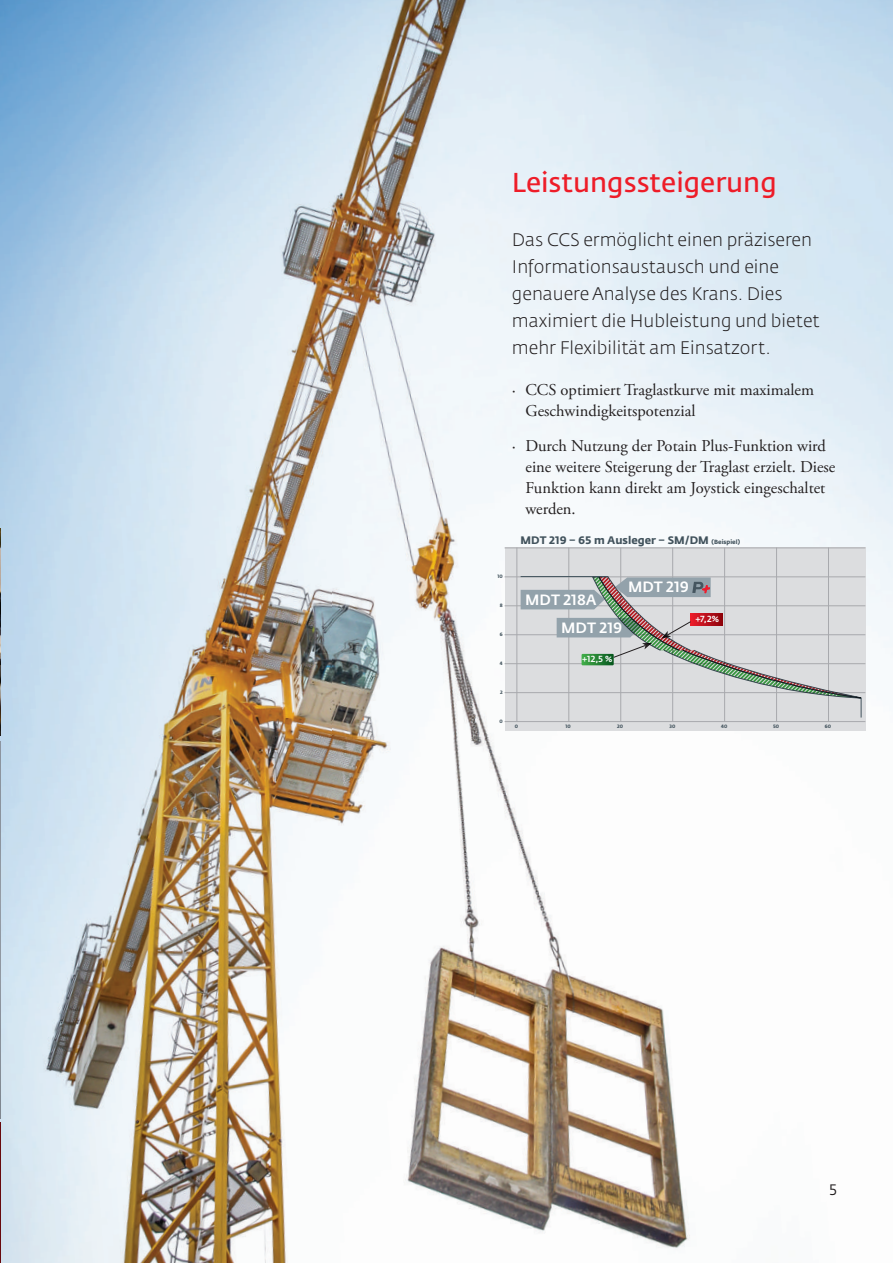
<style>
.page{position:relative;width:893px;height:1263px;background:#fff}
.page>*{position:absolute;margin:0;border:0;box-sizing:border-box;transform-origin:0 0}
.t1{font:600 27px "Fedra Sans Pro";color:#ee1c28}
.t2{font:300 18px/27px "Fedra Sans Pro";color:#231f20}
.t3{font:16.5px/21px "Adobe Garamond Pro";color:#231f20}
.t4{font:15px "Fedra Sans Pro";color:#231f20}
.t5{font:500 14.85px "Fedra Sans Pro";color:#fff}
.t6{font:700 10.8px "Fedra Sans Pro";color:#41525c}
.t7{font:500 8.7px "Fedra Sans Pro";color:#fff}
.t8{font:700 4.8px "Fedra Sans Pro";color:#41525c}
.s1{font-size:6px}
</style>
<div class="page">
<img style="left:0;top:0;width:893px;height:1263px">
<hr style="left:0;top:1123px;width:1px;height:140px;background:#68090d">
<img style="left:0;top:742px;width:1px;height:376px">
<div style="left:505px;top:547px;width:360px;height:183px;background:#dcdddf"></div>
<hr style="left:505px;top:721px;width:360px;height:1px;background:#a8a9ad">
<hr style="left:505px;top:692px;width:360px;height:1px;background:#a8a9ad">
<hr style="left:505px;top:663px;width:360px;height:1px;background:#a8a9ad">
<hr style="left:505px;top:634px;width:360px;height:1px;background:#a8a9ad">
<hr style="left:505px;top:605px;width:360px;height:1px;background:#a8a9ad">
<hr style="left:505px;top:577px;width:360px;height:1px;background:#a8a9ad">
<hr style="left:505px;top:548px;width:360px;height:1px;background:#a8a9ad">
<hr style="left:517px;top:547px;width:1px;height:175px;background:#a8a9ad">
<hr style="left:569px;top:547px;width:1px;height:175px;background:#a8a9ad">
<hr style="left:620px;top:547px;width:1px;height:175px;background:#a8a9ad">
<hr style="left:672px;top:547px;width:1px;height:175px;background:#a8a9ad">
<hr style="left:724px;top:547px;width:1px;height:175px;background:#a8a9ad">
<hr style="left:776px;top:547px;width:1px;height:175px;background:#a8a9ad">
<hr style="left:828px;top:547px;width:1px;height:175px;background:#a8a9ad">
<svg style="left:521px;top:577px;width:341px;height:140px"></svg>
<hr style="left:521px;top:576px;width:87px;height:1px;background:#41525c">
<img style="left:0;top:529px;width:1px;height:207px">
<h1 class="t1" style="left:512px;top:166px;width:266px">Leistungssteigerung</h1>
<p class="t2" style="left:512px;top:226px;width:309px">Das CCS ermöglicht einen präziseren Informationsaustausch und eine genauere Analyse des Krans. Dies maximiert die Hubleistung und bietet mehr Flexibilität am Einsatzort.</p>
<p class="t3" style="left:525px;top:380px;width:290px;text-indent:-14px">· CCS optimiert Traglastkurve mit maximalem<br>Geschwindigkeitspotenzial</p>
<p class="t3" style="left:525px;top:435px;width:311px;text-indent:-14px">· Durch Nutzung der Potain Plus-Funktion wird eine weitere Steigerung der Traglast erzielt. Diese Funktion kann direkt am Joystick eingeschaltet werden.</p>
<p class="t6" style="left:521px;top:533px;width:221px">MDT 219 – 65 m Ausleger – SM/DM <span class="s1">(Beispiel)</span></p>
<p class="t8" style="left:497px;top:574px;width:7px">10</p>
<p class="t8" style="left:500px;top:603px;width:4px">8</p>
<p class="t8" style="left:500px;top:632px;width:4px">6</p>
<p class="t8" style="left:500px;top:660px;width:4px">4</p>
<p class="t8" style="left:500px;top:690px;width:4px">2</p>
<p class="t8" style="left:499px;top:718px;width:5px">0</p>
<p class="t5" style="left:525px;top:590px;width:73px">MDT 218A</p>
<p class="t5" style="left:628px;top:578px;width:62px">MDT 219</p>
<p class="t5" style="left:561px;top:618px;width:62px">MDT 219</p>
<p class="t7" style="left:582px;top:654px;width:32px">+12,5 %</p>
<p class="t7" style="left:695px;top:614px;width:25px">+7,2%</p>
<p class="t8" style="left:515px;top:724px;width:5px">0</p>
<p class="t8" style="left:565px;top:724px;width:7px">10</p>
<p class="t8" style="left:617px;top:724px;width:7px">20</p>
<p class="t8" style="left:670px;top:724px;width:7px">30</p>
<p class="t8" style="left:721px;top:724px;width:8px">40</p>
<p class="t8" style="left:773px;top:724px;width:8px">50</p>
<p class="t8" style="left:825px;top:724px;width:8px">60</p>
<p class="t4" style="left:829px;top:1180px;width:9px">5</p>
</div>
